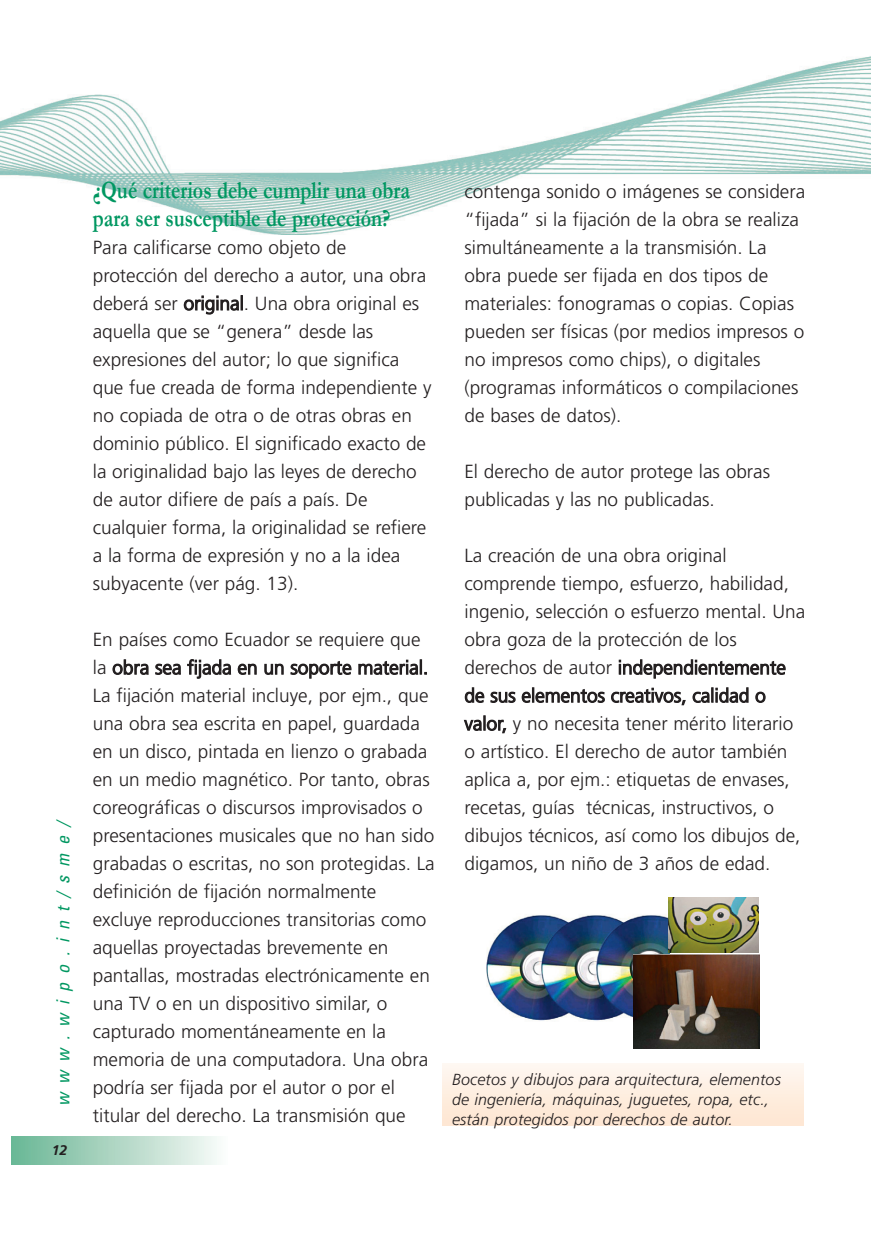
<style>
.page{position:relative;width:871px;height:1248px;background:#fff}
.page>*{position:absolute;margin:0;border:0;box-sizing:border-box;transform-origin:0 0}
.t1{font:700 25px/28px "Garamond";color:#009761;scale:.8 1}
.t2{font:300 19px/28px "Frutiger LT Std";color:#231f20}
.t3{font:italic condensed 18px "Univers LT Std";color:#009761}
.t4{font:italic 300 16px/20px "Frutiger LT Std";letter-spacing:.01em;color:#231f20}
.t5{font:italic 700 14px "Frutiger LT Std";color:#231f20}
</style>
<div class="page">
<div style="left:11px;top:1136px;width:217px;height:28px;background:linear-gradient(to right,#69b694,#fbfbfa)"></div>
<img style="left:0;top:56px;width:870px;height:179px">
<img style="left:486px;top:915px;width:183px;height:106px">
<img style="left:668px;top:897px;width:90px;height:55px">
<img style="left:633px;top:954px;width:125px;height:94px">
<p class="t3" style="left:56px;top:1105px;width:288px;rotate:-90deg">www.wipo.int/sme/</p>
<p class="t5" style="left:52px;top:1141px;width:17px">12</p>
<h1 class="t1" style="left:93px;top:176px;width:398px">¿Qué criterios debe cumplir una obra para ser susceptible de protección?</h1>
<p class="t2" style="left:93px;top:235px;width:340px">Para calificarse como objeto de protección del derecho a autor, una obra deberá ser original. Una obra original es aquella que se “genera” desde las expresiones del autor; lo que significa que fue creada de forma independiente y no copiada de otra o de otras obras en dominio público. El significado exacto de la originalidad bajo las leyes de derecho de autor difiere de país a país. De cualquier forma, la originalidad se refiere a la forma de expresión y no a la idea subyacente (ver pág. 13).</p>
<p class="t2" style="left:93px;top:627px;width:343px">En países como Ecuador se requiere que la obra sea fijada en un soporte material.<br>La fijación material incluye, por ejm., que una obra sea escrita en papel, guardada en un disco, pintada en lienzo o grabada en un medio magnético. Por tanto, obras coreográficas o discursos improvisados o presentaciones musicales que no han sido grabadas o escritas, no son protegidas. La definición de fijación normalmente excluye reproducciones transitorias como aquellas proyectadas brevemente en pantallas, mostradas electrónicamente en una TV o en un dispositivo similar, o capturado momentáneamente en la memoria de una computadora. Una obra podría ser fijada por el autor o por el titular del derecho. La transmisión que</p>
<p class="t2" style="left:464px;top:179px;width:342px">contenga sonido o imágenes se considera “fijada” si la fijación de la obra se realiza simultáneamente a la transmisión. La obra puede ser fijada en dos tipos de materiales: fonogramas o copias. Copias pueden ser físicas (por medios impresos o no impresos como chips), o digitales (programas informáticos o compilaciones de bases de datos).</p>
<p class="t2" style="left:464px;top:459px;width:307px">El derecho de autor protege las obras publicadas y las no publicadas.</p>
<p class="t2" style="left:464px;top:543px;width:342px">La creación de una obra original comprende tiempo, esfuerzo, habilidad, ingenio, selección o esfuerzo mental. Una obra goza de la protección de los derechos de autor independientemente de sus elementos creativos, calidad o valor, y no necesita tener mérito literario o artístico. El derecho de autor también aplica a, por ejm.: etiquetas de envases, recetas, guías técnicas, instructivos, o dibujos técnicos, así como los dibujos de, digamos, un niño de 3 años de edad.</p>
<p class="t4" style="left:452px;top:1070px;width:330px">Bocetos y dibujos para arquitectura, elementos de ingeniería, máquinas, juguetes, ropa, etc., están protegidos por derechos de autor.</p>
</div>
